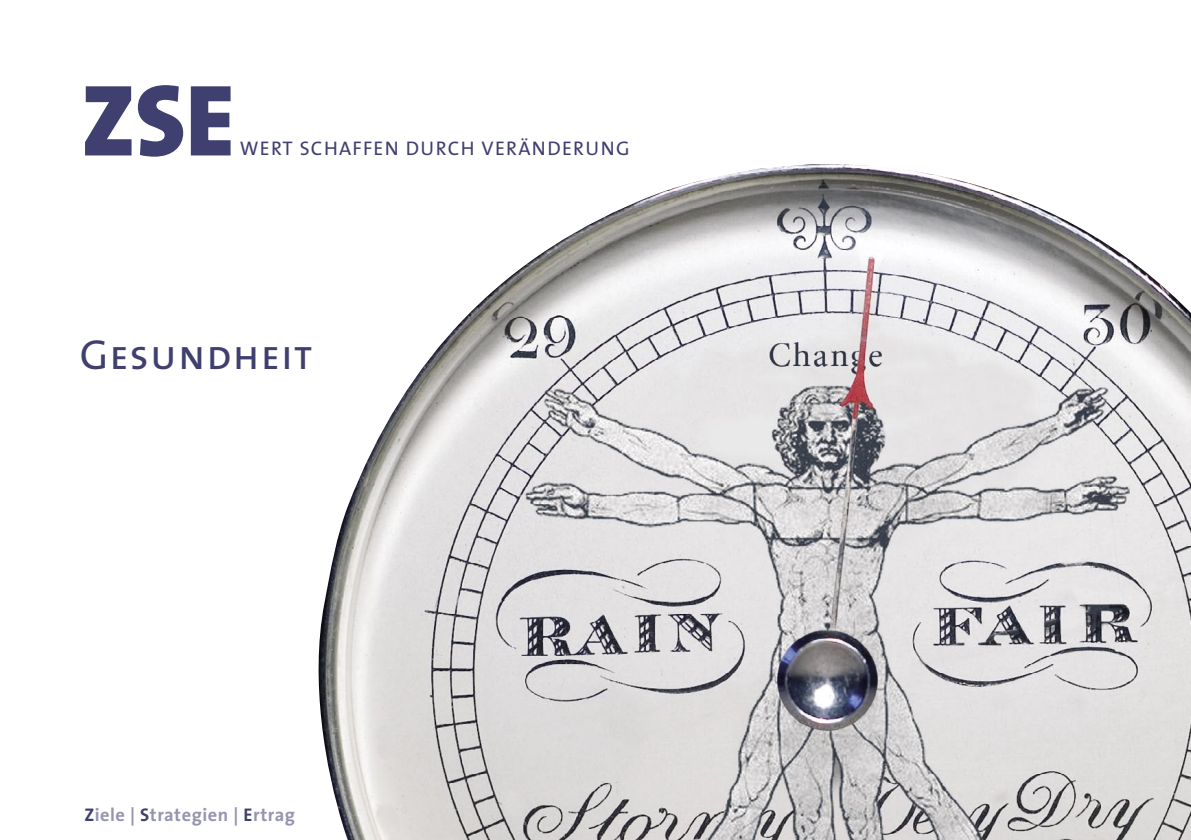
<style>
.page{position:relative;width:1191px;height:840px;background:#fff}
.page>*{position:absolute;margin:0;border:0;box-sizing:border-box;transform-origin:0 0}
.TITEL{font:42px "The Sans Caps";letter-spacing:.03em;color:#3f3f70}
.t1{font:19.8px "The Sans";letter-spacing:.065em;color:#3f3f70}
.t2{font:700 18.4px "The Sans";letter-spacing:.03em;color:#9595b0}
.s1{color:#3f3f70}
</style>
<div class="page">
<svg style="left:85px;top:85px;width:99px;height:72px"></svg>
<svg style="left:190px;top:86px;width:41px;height:70px"></svg>
<img style="left:318px;top:164px;width:873px;height:675px">
<p class="t1" style="left:240px;top:131px;width:391px">WERT SCHAFFEN DURCH VERÄNDERUNG</p>
<p class="TITEL" style="left:80px;top:320px;width:234px">Gesundheit</p>
<p class="t2" style="left:84px;top:798px;width:212px"><span class="s1">Z</span>iele | <span class="s1">S</span>trategien | <span class="s1">E</span>rtrag</p>
</div>
